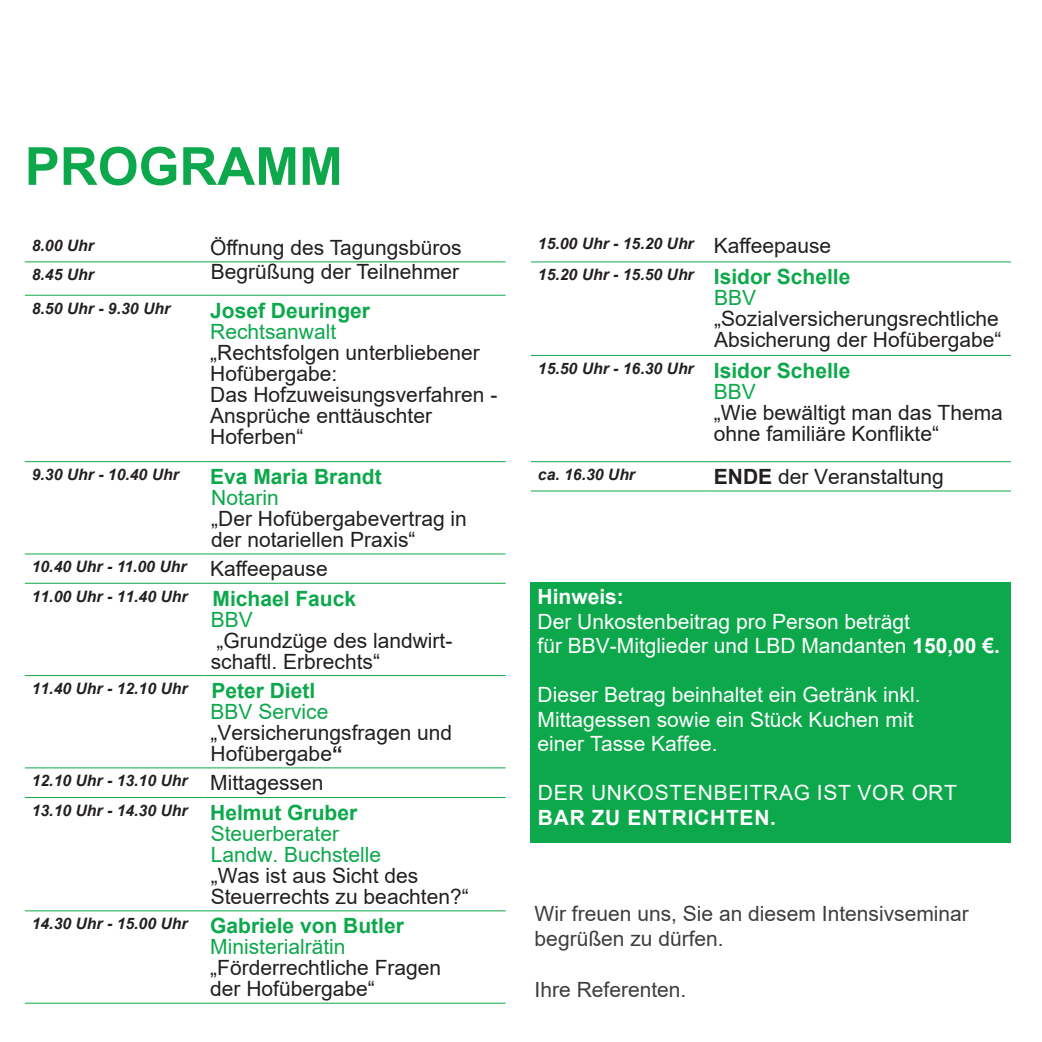
<style>
.page{position:relative;width:1042px;height:1042px;background:#fff}
.page>*{position:absolute;margin:0;border:0;box-sizing:border-box;transform-origin:0 0}
.t1{font:700 52.5px "Arial";color:#0ca84b}
.t2{font:21px/21px "Arial";color:#231f20}
.t3{font:21px/24.5px "Arial";color:#fff}
.t4{font:21px/21px "Arial";color:#0ca84b}
.t5{font:21px/25.2px "Arial";color:#3e3e3f}
.t6{font:700 21px "Arial";color:#0ca84b}
.t7{font:21px "Arial";letter-spacing:.035em;color:#fff}
.t8{font:700 21px "Arial";letter-spacing:.035em;color:#fff}
.t9{font:700 21px "Arial";color:#fff}
.t10{font:italic 700 15.75px/31.7px "Arial";color:#231f20}
.s1{font-weight:400;font-style:normal;font-size:21px}
.s2{font-style:normal;font-size:21px;color:#0ca84b}
.s3{font-weight:700}
</style>
<div class="page">
<div style="left:531px;top:582px;width:480px;height:260px;background:#0ca84b"></div>
<hr style="left:531px;top:461px;width:176px;height:1px;background:#0ca84b">
<hr style="left:707px;top:461px;width:304px;height:1px;background:#0ca84b">
<hr style="left:531px;top:491px;width:176px;height:1px;background:#0ca84b">
<hr style="left:707px;top:491px;width:304px;height:1px;background:#0ca84b">
<hr style="left:531px;top:262px;width:176px;height:1px;background:#0ca84b">
<hr style="left:707px;top:262px;width:304px;height:1px;background:#0ca84b">
<hr style="left:531px;top:355px;width:176px;height:1px;background:#0ca84b">
<hr style="left:707px;top:355px;width:304px;height:1px;background:#0ca84b">
<hr style="left:25px;top:262px;width:178px;height:1px;background:#0ca84b">
<hr style="left:25px;top:295px;width:178px;height:1px;background:#0ca84b">
<hr style="left:25px;top:461px;width:178px;height:1px;background:#0ca84b">
<hr style="left:25px;top:554px;width:178px;height:1px;background:#0ca84b">
<hr style="left:25px;top:583px;width:178px;height:1px;background:#0ca84b">
<hr style="left:25px;top:675px;width:178px;height:1px;background:#0ca84b">
<hr style="left:25px;top:767px;width:178px;height:1px;background:#0ca84b">
<hr style="left:25px;top:797px;width:178px;height:1px;background:#0ca84b">
<hr style="left:25px;top:910px;width:178px;height:1px;background:#0ca84b">
<hr style="left:203px;top:262px;width:303px;height:1px;background:#0ca84b">
<hr style="left:203px;top:295px;width:303px;height:1px;background:#0ca84b">
<hr style="left:203px;top:461px;width:303px;height:1px;background:#0ca84b">
<hr style="left:203px;top:554px;width:303px;height:1px;background:#0ca84b">
<hr style="left:203px;top:583px;width:303px;height:1px;background:#0ca84b">
<hr style="left:203px;top:675px;width:303px;height:1px;background:#0ca84b">
<hr style="left:203px;top:767px;width:303px;height:1px;background:#0ca84b">
<hr style="left:203px;top:797px;width:303px;height:1px;background:#0ca84b">
<hr style="left:203px;top:910px;width:303px;height:1px;background:#0ca84b">
<hr style="left:203px;top:1003px;width:303px;height:1px;background:#0ca84b">
<hr style="left:25px;top:1003px;width:178px;height:1px;background:#0ca84b">
<h1 class="t1" style="left:25px;top:129px;width:319px">PROGRAMM</h1>
<p class="t10" style="left:32px;top:230px;width:64px">8.00 Uhr</p>
<p class="t2" style="left:210px;top:236px;width:253px">Öffnung des Tagungsbüros</p>
<p class="t10" style="left:32px;top:259px;width:64px">8.45 Uhr</p>
<p class="t2" style="left:211px;top:261px;width:250px">Begrüßung der Teilnehmer</p>
<p class="t10" style="left:32px;top:293px;width:140px">8.50 Uhr - 9.30 Uhr</p>
<p class="t6" style="left:210px;top:295px;width:161px">Josef Deuringer</p>
<p class="t4" style="left:210px;top:320px;width:128px">Rechtsanwalt</p>
<p class="t2" style="left:210px;top:341px;width:289px">„Rechtsfolgen unterbliebener<br>Hofübergabe:<br>Das Hofzuweisungsverfahren -<br>Ansprüche enttäuschter<br>Hoferben“</p>
<p class="t10" style="left:32px;top:459px;width:149px">9.30 Uhr - 10.40 Uhr</p>
<p class="t6" style="left:210px;top:462px;width:173px">Eva Maria Brandt</p>
<p class="t4" style="left:211px;top:487px;width:69px">Notarin</p>
<p class="t2" style="left:211px;top:508px;width:257px">„Der Hofübergabevertrag in der notariellen Praxis“</p>
<p class="t10" style="left:32px;top:553px;width:326px;line-height:29.2px">10.40 Uhr - 11.00 Uhr <span class="s1">Kaffeepause<br></span>11.00 Uhr - 11.40 Uhr <span class="s2">Michael Fauck</span></p>
<p class="t4" style="left:211px;top:608px;width:44px">BBV</p>
<p class="t2" style="left:211px;top:629px;width:243px">„Grundzüge des landwirt&shy;schaftl. Erbrechts“</p>
<p class="t10" style="left:32px;top:673px;width:285px">11.40 Uhr - 12.10 Uhr <span class="s2">Peter Dietl</span></p>
<p class="t4" style="left:211px;top:701px;width:119px">BBV Service</p>
<p class="t2" style="left:211px;top:722px;width:243px">„Versicherungsfragen und<br>Hofübergabe<span class="s3">“</span></p>
<p class="t10" style="left:32px;top:766px;width:327px;line-height:29.6px">12.10 Uhr - 13.10 Uhr <span class="s1">Mittagessen<br></span>13.10 Uhr - 14.30 Uhr <span class="s2">Helmut Gruber</span></p>
<p class="t4" style="left:211px;top:823px;width:172px">Steuerberater<br>Landw. Buchstelle</p>
<p class="t2" style="left:211px;top:865px;width:259px">„Was ist aus Sicht des<br>Steuerrechts zu beachten?“</p>
<p class="t10" style="left:32px;top:908px;width:374px">14.30 Uhr - 15.00 Uhr <span class="s2">Gabriele von Butler</span></p>
<p class="t4" style="left:210px;top:936px;width:137px">Ministerialrätin</p>
<p class="t2" style="left:210px;top:957px;width:233px">„Förderrechtliche Fragen der Hofübergabe“</p>
<p class="t10" style="left:538px;top:228px;width:314px">15.00 Uhr - 15.20 Uhr <span class="s1">Kaffeepause<br></span>15.20 Uhr - 15.50 Uhr <span class="s2">Isidor Schelle</span></p>
<p class="t4" style="left:714px;top:287px;width:44px">BBV</p>
<p class="t2" style="left:714px;top:308px;width:289px">„Sozialversicherungsrechtliche<br>Absicherung der Hofübergabe“</p>
<p class="t10" style="left:538px;top:353px;width:314px">15.50 Uhr - 16.30 Uhr <span class="s2">Isidor Schelle</span></p>
<p class="t4" style="left:714px;top:381px;width:44px">BBV</p>
<p class="t2" style="left:714px;top:402px;width:291px">„Wie bewältigt man das Thema ohne familiäre Konflikte“</p>
<p class="t10" style="left:538px;top:459px;width:99px">ca. 16.30 Uhr</p>
<p class="t2" style="left:714px;top:466px;width:231px"><span class="s3">ENDE</span> der Veranstaltung</p>
<p class="t9" style="left:537px;top:582px;width:88px">Hinweis:</p>
<p class="t3" style="left:537px;top:609px;width:464px">Der Unkostenbeitrag pro Person beträgt<br>für BBV-Mitglieder und LBD Mandanten <span class="s3">150,00 €.</span></p>
<p class="t3" style="left:537px;top:682px;width:384px">Dieser Betrag beinhaltet ein Getränk inkl.<br>Mittagessen sowie ein Stück Kuchen mit einer Tasse Kaffee.</p>
<p class="t7" style="left:538px;top:778px;width:420px">DER UNKOSTENBEITRAG IST VOR ORT</p>
<p class="t8" style="left:538px;top:803px;width:240px">BAR ZU ENTRICHTEN.</p>
<p class="t5" style="left:535px;top:901px;width:436px">Wir freuen uns, Sie an diesem Intensivseminar begrüßen zu dürfen.</p>
<p class="t5" style="left:535px;top:976px;width:153px">Ihre Referenten.</p>
</div>
